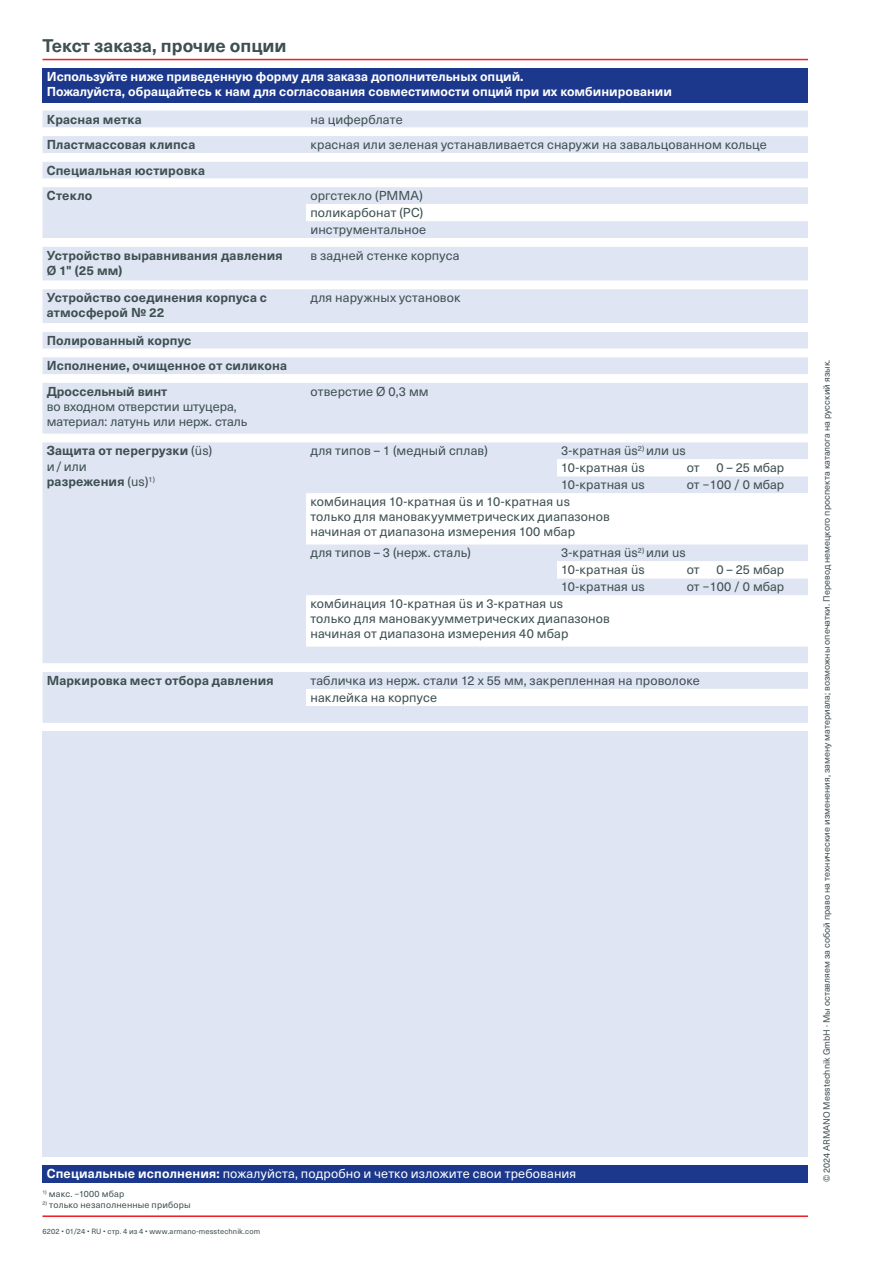
<style>
.page{position:relative;width:893px;height:1263px;background:#fff}
.page>*{position:absolute;margin:0;border:0;box-sizing:border-box;transform-origin:0 0}
.t1{font:700 18px "Neue Haas Unica W1 G";color:#3d4f51}
.t2{font:12.75px/17px "Neue Haas Unica W1 G";letter-spacing:.01em;color:#3d4f51}
.t3{font:700 12.75px/25.5px "Neue Haas Unica W1 G";letter-spacing:.01em;color:#3d4f51}
.t4{font:700 12.75px/15.3px "Neue Haas Unica W1 G";color:#fff}
.t5{font:12.75px "Neue Haas Unica W1 G";letter-spacing:.01em;color:#fff}
.t6{font:9px "Neue Haas Unica W1 G";color:#3d4f51}
.t7{font:9px "Neue Haas Unica W1 G";letter-spacing:.02em;color:#3d4f51}
.t8{font:7.5px "Neue Haas Unica W1 G";letter-spacing:.02em;color:#3d4f51}
.s1{font-weight:400}
.s2{font-weight:700}
</style>
<div class="page">
<hr style="left:43px;top:1215px;width:765px;height:2px;background:#ee1d23">
<hr style="left:43px;top:59px;width:765px;height:1px;background:#ee1d23">
<div style="left:43px;top:68px;width:765px;height:34px;background:#1b388c"></div>
<div style="left:43px;top:111px;width:765px;height:17px;background:#dfe5f2"></div>
<svg style="left:43px;top:136px;width:765px;height:587px;fill:#dfe5f2"></svg>
<div style="left:43px;top:731px;width:765px;height:426px;background:#dfe5f2"></div>
<div style="left:43px;top:1165px;width:765px;height:17px;background:#1b388c"></div>
<h1 class="t1" style="left:43px;top:32px;width:246px">Текст заказа, прочие опции</h1>
<p class="t4" style="left:47px;top:68px;width:627px">Используйте ниже приведенную форму для заказа дополнительных опций.<br>Пожалуйста, обращайтесь к нам для согласования совместимости опций при их комбинировании</p>
<p class="t3" style="left:47px;top:106px;width:96px">Красная метка</p>
<p class="t2" style="left:310px;top:110px;width:94px">на циферблате</p>
<p class="t3" style="left:47px;top:131px;width:150px">Пластмассовая клипса</p>
<p class="t2" style="left:310px;top:136px;width:458px">красная или зеленая устанавливается снаружи на завальцованном кольце</p>
<p class="t3" style="left:47px;top:157px;width:160px">Специальная юстировка<br>Стекло</p>
<p class="t2" style="left:310px;top:187px;width:117px">оргстекло (PMMA) поликарбонат (PC) инструментальное</p>
<p class="t3" style="left:47px;top:247px;width:237px;line-height:15px">Устройство выравнивания давления<br>Ø 1" (25 мм)</p>
<p class="t2" style="left:310px;top:246px;width:151px">в задней стенке корпуса</p>
<p class="t3" style="left:47px;top:289px;width:222px;line-height:15px">Устройство соединения корпуса с атмосферой № 22</p>
<p class="t2" style="left:310px;top:289px;width:152px">для наружных установок</p>
<p class="t3" style="left:47px;top:327px;width:242px">Полированный корпус<br>Исполнение, очищенное от силикона<br>Дроссельный винт</p>
<p class="t2" style="left:47px;top:398px;width:202px;line-height:15.3px">во входном отверстии штуцера, материал: латунь или нерж. сталь</p>
<p class="t2" style="left:310px;top:382px;width:120px">отверстие Ø 0,3 мм</p>
<p class="t3" style="left:47px;top:442px;width:167px;line-height:15.3px">Защита от перегрузки <span class="s1">(üs) и/или<br></span>разрежения <span class="s1">(us)</span><sup>1)</sup></p>
<p class="t2" style="left:310px;top:442px;width:179px">для типов – 1 (медный сплав)</p>
<p class="t2" style="left:561px;top:442px;width:126px">3-кратная üs<sup>2)</sup> или us<br>10-кратная üs</p>
<p class="t2" style="left:687px;top:459px;width:14px">от</p>
<p class="t2" style="left:716px;top:459px;width:69px">0 – 25 мбар</p>
<p class="t2" style="left:561px;top:476px;width:85px">10-кратная us</p>
<p class="t2" style="left:687px;top:476px;width:99px">от −100 / 0 мбар</p>
<p class="t2" style="left:310px;top:494px;width:301px;line-height:15px">комбинация 10-кратная üs и 10-кратная us только для мановакуумметрических диапазонов начиная от диапазона измерения 100 мбар</p>
<p class="t2" style="left:310px;top:544px;width:162px">для типов – 3 (нерж. сталь)</p>
<p class="t2" style="left:561px;top:544px;width:126px">3-кратная üs<sup>2)</sup> или us<br>10-кратная üs</p>
<p class="t2" style="left:687px;top:561px;width:14px">от</p>
<p class="t2" style="left:716px;top:561px;width:69px">0 – 25 мбар</p>
<p class="t2" style="left:561px;top:578px;width:85px">10-кратная us</p>
<p class="t2" style="left:687px;top:578px;width:99px">от −100 / 0 мбар</p>
<p class="t2" style="left:310px;top:596px;width:301px;line-height:15px">комбинация 10-кратная üs и 3-кратная us<br>только для мановакуумметрических диапазонов начиная от диапазона измерения 40 мбар</p>
<p class="t3" style="left:47px;top:667px;width:228px">Маркировка мест отбора давления</p>
<p class="t2" style="left:310px;top:671px;width:391px">табличка из нерж. стали 12 х 55 мм, закрепленная на проволоке наклейка на корпусе</p>
<p class="t5" style="left:47px;top:1164px;width:531px"><span class="s2">Специальные исполнения:</span> пожалуйста, подробно и четко изложите свои требования</p>
<p class="t7" style="left:43px;top:1187px;width:83px"><sup>1)</sup> макс. −1000 мбар</p>
<p class="t7" style="left:43px;top:1198px;width:150px"><sup>2)</sup> только незаполненные приборы</p>
<p class="t8" style="left:43px;top:1226px;width:219px">6202 • 01/24 • RU • стр. 4 из 4 • www.armano-messtechnik.com</p>
<p class="t6" style="left:820px;top:1182px;width:824px;rotate:-90deg">© 2024 ARMANO Messtechnik GmbH · Мы оставляем за собой право на технические изменения, замену материала; возможны опечатки. Перевод немецкого проспекта каталога на русский язык.</p>
</div>
